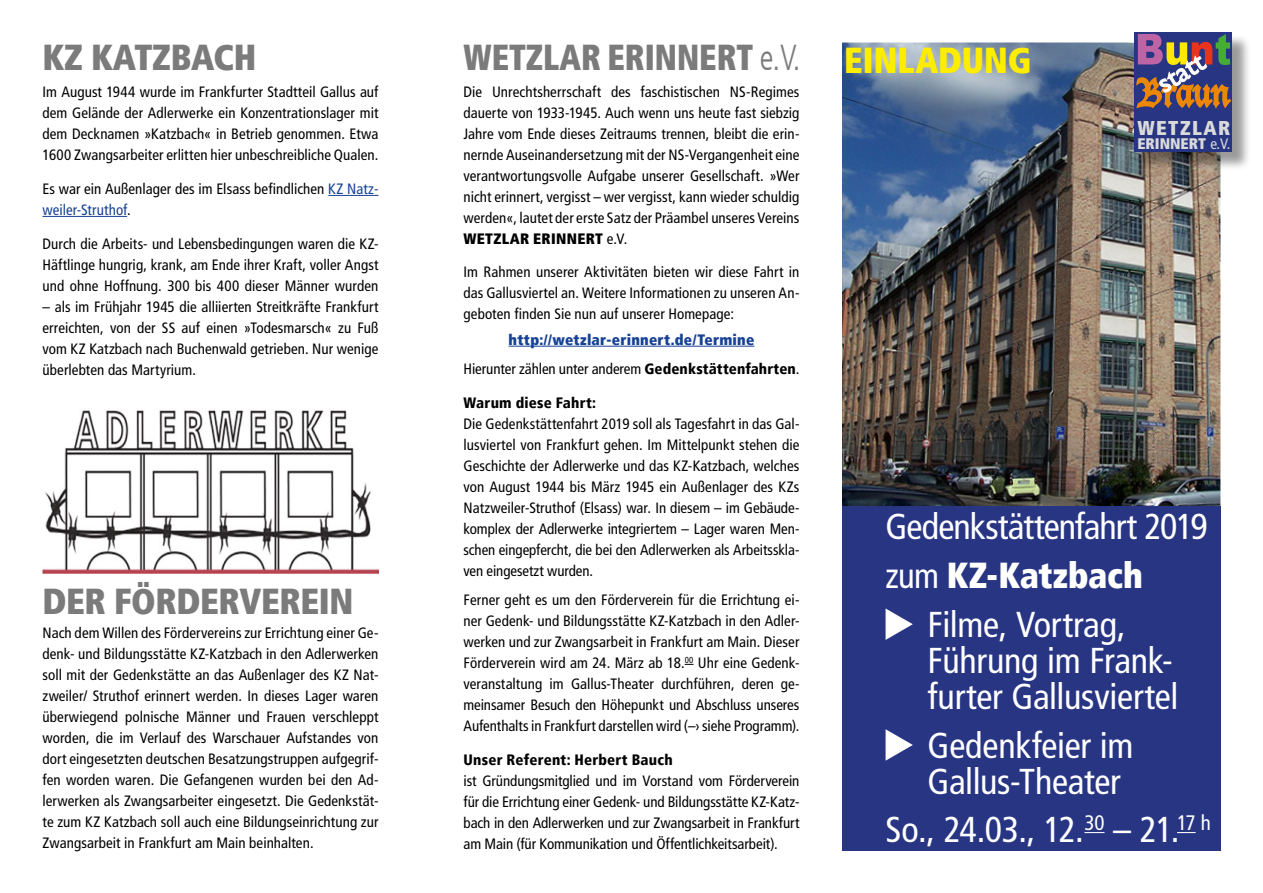
<style>
.page{position:relative;width:1263px;height:893px;background:#fff}
.page>*{position:absolute;margin:0;border:0;box-sizing:border-box;transform-origin:0 0}
.Titel_3{font:condensed 36px/36px "Frutiger";letter-spacing:-.01em;color:#fff}
.Titel{font:900 condensed 36px "Frutiger";letter-spacing:-.01em;color:#7c7b7b}
.Titel_3-2{font:condensed 36px "Frutiger";letter-spacing:-.03em;color:#fff}
.Titel-2{font:900 condensed 36px "Frutiger";letter-spacing:-.01em;color:#7c7b7b;scale:.9 1}
.Titel_3-3{font:900 condensed 36px "Frutiger";letter-spacing:-.005em;color:#fff;scale:.96 1}
.Titel_3-4{font:900 condensed 36px "Frutiger";color:#ffed00;scale:.96 1}
.t1{font:900 condensed 19.95px "Frutiger";letter-spacing:.075em;color:#dadada}
.t2{font:900 condensed 15.3px "Frutiger";color:#dadada}
.Fließtext{font:condensed 15px/21px "Frutiger";color:#000;text-align:justify}
.Fließtext-2{font:900 condensed 15px "Frutiger";letter-spacing:.015em;color:#164194}
.s1{font-weight:300}
.s2{color:#164194}
.s3{font-weight:900}
.s4{font-weight:400}
</style>
<div class="page">
<img style="left:842px;top:43px;width:378px;height:463px">
<div style="left:842px;top:506px;width:378px;height:344px;background:#283583"></div>
<div style="left:1136px;top:34px;width:115px;height:137px;background:#000;opacity:.4"></div>
<div style="left:1134px;top:32px;width:98px;height:120px;background:#283583"></div>
<svg style="left:1136px;top:34px;width:96px;height:75px"></svg>
<hr style="left:328px;top:195px;width:50px;height:1px;background:#164194">
<hr style="left:43px;top:216px;width:84px;height:1px;background:#164194">
<hr style="left:509px;top:346px;width:245px;height:1px;background:#164194">
<svg style="left:1084px;top:832px;width:20px;height:1px"></svg>
<svg style="left:1177px;top:832px;width:19px;height:1px"></svg>
<svg style="left:885px;top:608px;width:28px;height:32px"></svg>
<svg style="left:885px;top:729px;width:28px;height:32px"></svg>
<img style="left:43px;top:410px;width:335px;height:163px">
<p class="Titel" style="left:43px;top:35px;width:215px">KZ KATZBACH</p>
<p class="Titel-2" style="left:463px;top:35px;width:376px">WETZLAR ERINNERT <span class="s1">e.V.</span></p>
<p class="Titel_3-4" style="left:844px;top:38px;width:197px">EINLADUNG</p>
<p class="Fließtext" style="left:43px;top:82px;width:337px">Im August 1944 wurde im Frankfurter Stadtteil Gallus auf dem Gelände der Adlerwerke ein Konzentrationslager mit dem Decknamen »Katzbach« in Betrieb genommen. Etwa 1600 Zwangsarbeiter erlitten hier unbeschreibliche Qualen.</p>
<p class="Fließtext" style="left:43px;top:178px;width:337px">Es war ein Außenlager des im Elsass befindlichen <span class="s2">KZ Natz&shy;weiler-Struthof</span>.</p>
<p class="Fließtext" style="left:43px;top:233px;width:337px">Durch die Arbeits- und Lebensbedingungen waren die KZ-Häftlinge hungrig, krank, am Ende ihrer Kraft, voller Angst und ohne Hoffnung. 300 bis 400 dieser Männer wurden</p>
<p class="Fließtext" style="left:43px;top:296px;width:337px">– als im Frühjahr 1945 die alliierten Streitkräfte Frankfurt erreichten, von der SS auf einen »Todesmarsch« zu Fuß vom KZ Katzbach nach Buchenwald getrieben. Nur wenige überlebten das Martyrium.</p>
<p class="Fließtext" style="left:463px;top:81px;width:337px">Die Unrechtsherrschaft des faschistischen NS-Regimes dauerte von 1933-1945. Auch wenn uns heute fast siebzig Jahre vom Ende dieses Zeitraums trennen, bleibt die erin&shy;nernde Auseinandersetzung mit der NS-Vergangenheit eine verantwortungsvolle Aufgabe unserer Gesellschaft. »Wer nicht erinnert, vergisst – wer vergisst, kann wieder schuldig werden«, lautet der erste Satz der Präambel unseres Vereins <span class="s3">WETZLAR ERINNERT</span> e.V.</p>
<p class="Fließtext" style="left:463px;top:262px;width:337px">Im Rahmen unserer Aktivitäten bieten wir diese Fahrt in das Gallusviertel an. Weitere Informationen zu unseren An&shy;geboten finden Sie nun auf unserer Homepage:</p>
<p class="Fließtext-2" style="left:509px;top:330px;width:247px">http://wetzlar-erinnert.de/Termine</p>
<p class="Fließtext" style="left:463px;top:359px;width:337px">Hierunter zählen unter anderem <span class="s3">Gedenkstättenfahrten</span>.</p>
<p class="Fließtext" style="left:463px;top:392px;width:337px;text-align:left"><span class="s3">Warum diese Fahrt:<br></span>Die Gedenkstättenfahrt 2019 soll als Tagesfahrt in das Gal&shy;lusviertel von Frankfurt gehen. Im Mittelpunkt stehen die Geschichte der Adlerwerke und das KZ-Katzbach, welches von August 1944 bis März 1945 ein Außenlager des KZs Natzweiler-Struthof (Elsass) war. In diesem – im Gebäude&shy;komplex der Adlerwerke integriertem – Lager waren Men&shy;schen eingepfercht, die bei den Adlerwerken als Arbeitsskla&shy;ven eingesetzt wurden.</p>
<p class="Fließtext" style="left:463px;top:590px;width:337px">Ferner geht es um den Förderverein für die Errichtung ei&shy;ner Gedenk- und Bildungsstätte KZ-Katzbach in den Adler&shy;werken und zur Zwangsarbeit in Frankfurt am Main. Dieser Förderverein wird am 24. März ab 18.<sup>00</sup> Uhr eine Gedenk&shy;veranstaltung im Gallus-Theater durchführen, deren ge&shy;meinsamer Besuch den Höhepunkt und Abschluss unseres Aufenthalts in Frankfurt darstellen wird (–› siehe Programm).</p>
<p class="Fließtext" style="left:463px;top:750px;width:337px;text-align:left"><span class="s3">Unser Referent: Herbert Bauch<br></span>ist Gründungsmitglied und im Vorstand vom Förderverein für die Errichtung einer Gedenk- und Bildungsstätte KZ-Katz&shy;bach in den Adlerwerken und zur Zwangsarbeit in Frankfurt am Main (für Kommunikation und Öffentlichkeitsarbeit).</p>
<p class="t1" style="left:1137px;top:116px;width:95px">WETZLAR</p>
<p class="t2" style="left:1137px;top:135px;width:94px">ERINNERT <span class="s4">e.V.</span></p>
<p class="Titel_3-2" style="left:885px;top:506px;width:323px">Gedenkstättenfahrt 2019</p>
<p class="Titel_3-3" style="left:885px;top:554px;width:270px"><span class="s4">zum</span> KZ-Katzbach</p>
<p class="Titel_3" style="left:927px;top:607px;width:252px">Filme, Vortrag,<br>Führung im Frank&shy;furter Gallusviertel</p>
<p class="Titel_3" style="left:927px;top:727px;width:207px">Gedenkfeier im<br>Gallus-Theater</p>
<p class="Titel_3" style="left:885px;top:812px;width:327px">So., 24.03., 12.<sup>30</sup> – 21.<sup>17</sup> <sup>h</sup></p>
<p class="Titel" style="left:43px;top:579px;width:312px">DER FÖRDERVEREIN</p>
<p class="Fließtext" style="left:43px;top:623px;width:337px">Nach dem Willen des Fördervereins zur Errichtung einer Ge&shy;denk- und Bildungsstätte KZ-Katzbach in den Adlerwerken soll mit der Gedenkstätte an das Außenlager des KZ Nat&shy;zweiler/ Struthof erinnert werden. In dieses Lager waren überwiegend polnische Männer und Frauen verschleppt worden, die im Verlauf des Warschauer Aufstandes von dort eingesetzten deutschen Besatzungstruppen aufgegrif&shy;fen worden waren. Die Gefangenen wurden bei den Ad&shy;lerwerken als Zwangsarbeiter eingesetzt. Die Gedenkstät&shy;te zum KZ Katzbach soll auch eine Bildungseinrichtung zur Zwangsarbeit in Frankfurt am Main beinhalten.</p>
</div>
